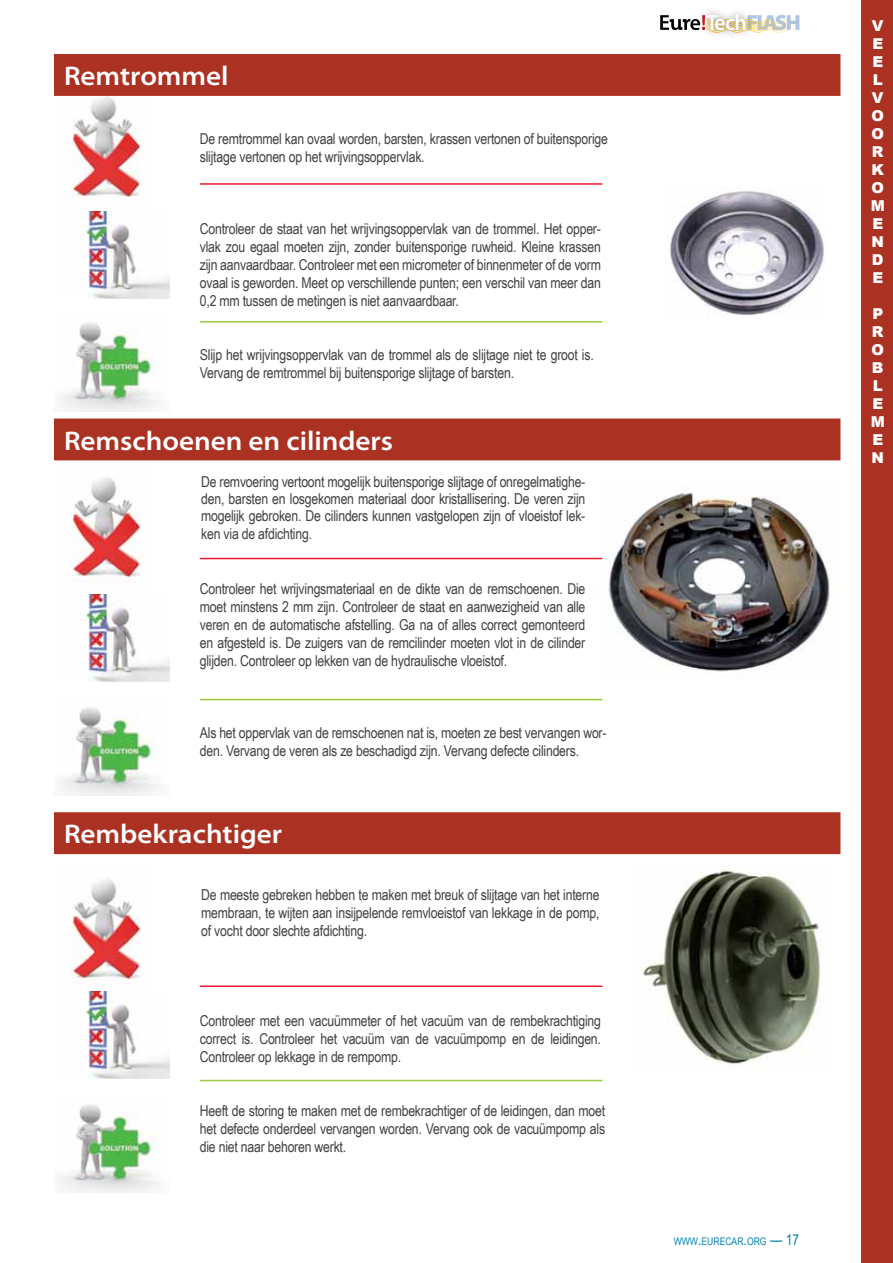
<style>
.page{position:relative;width:893px;height:1263px;background:#fff}
.page>*{position:absolute;margin:0;border:0;box-sizing:border-box;transform-origin:0 0}
.t1{font:600 semi-expanded 27px "Myriad Pro";color:#fff}
.t2{font:15px/18px "Arial Narrow";letter-spacing:-.015em;color:#414042;text-align:justify}
.t3{font:900 15px/18px "Arial";color:#fff}
.t4{font:10.5px "Arial Narrow";color:#0482ab}
.s1{font-size:15px}
</style>
<div class="page">
<svg style="left:660px;top:14px;width:139px;height:19px"></svg>
<img style="left:598px;top:488px;width:232px;height:184px">
<img style="left:670px;top:188px;width:156px;height:127px">
<img style="left:71px;top:96px;width:70px;height:101px">
<div style="left:55px;top:55px;width:785px;height:40px;background:#ab3123"></div>
<div style="left:54px;top:54px;width:786px;height:42px;border:2px solid #ab3123"></div>
<img style="left:80px;top:212px;width:90px;height:86px">
<img style="left:58px;top:322px;width:100px;height:90px">
<hr style="left:200px;top:183px;width:402px;height:2px;background:#ed1b2f">
<hr style="left:200px;top:321px;width:402px;height:2px;background:#9ccb3e">
<div style="left:55px;top:419px;width:785px;height:41px;background:#ab3123"></div>
<div style="left:54px;top:418px;width:786px;height:42px;border:2px solid #ab3123"></div>
<img style="left:71px;top:477px;width:70px;height:105px">
<img style="left:80px;top:595px;width:90px;height:86px">
<img style="left:58px;top:707px;width:100px;height:89px">
<hr style="left:200px;top:558px;width:402px;height:1px;background:#ed1b2f">
<hr style="left:200px;top:699px;width:402px;height:1px;background:#9ccb3e">
<div style="left:862px;top:0;width:31px;height:1263px;background:#ab3123"></div>
<div style="left:55px;top:813px;width:785px;height:40px;background:#ab3123"></div>
<div style="left:54px;top:812px;width:786px;height:42px;border:2px solid #ab3123"></div>
<img style="left:71px;top:879px;width:70px;height:105px">
<img style="left:80px;top:991px;width:90px;height:87px">
<img style="left:58px;top:1104px;width:100px;height:88px">
<hr style="left:200px;top:985px;width:402px;height:2px;background:#ed1b2f">
<hr style="left:200px;top:1080px;width:402px;height:1px;background:#9ccb3e">
<img style="left:640px;top:869px;width:181px;height:196px">
<h1 class="t1" style="left:64px;top:61px;width:166px">Remtrommel</h1>
<p class="t2" style="left:200px;top:129px;width:410px">De remtrommel kan ovaal worden, barsten, krassen vertonen of buitensporige slijtage vertonen op het wrijvingsoppervlak.</p>
<p class="t2" style="left:200px;top:219px;width:403px">Controleer de staat van het wrijvingsoppervlak van de trommel. Het opper&shy;vlak zou egaal moeten zijn, zonder buitensporige ruwheid. Kleine krassen zijn aanvaardbaar. Controleer met een micrometer of binnenmeter of de vorm ovaal is geworden. Meet op verschillende punten; een verschil van meer dan 0,2 mm tussen de metingen is niet aanvaardbaar.</p>
<p class="t2" style="left:200px;top:345px;width:395px">Slijp het wrijvingsoppervlak van de trommel als de slijtage niet te groot is.<br>Vervang de remtrommel bij buitensporige slijtage of barsten.</p>
<h1 class="t1" style="left:64px;top:425px;width:331px">Remschoenen en cilinders</h1>
<p class="t2" style="left:201px;top:472px;width:386px;line-height:17.2px">De remvoering vertoont mogelijk buitensporige slijtage of onregelmatighe&shy;den, barsten en losgekomen materiaal door kristallisering. De veren zijn mogelijk gebroken. De cilinders kunnen vastgelopen zijn of vloeistof lek&shy;ken via de afdichting.</p>
<p class="t2" style="left:200px;top:579px;width:387px">Controleer het wrijvingsmateriaal en de dikte van de remschoenen. Die moet minstens 2 mm zijn. Controleer de staat en aanwezigheid van alle veren en de automatische afstelling. Ga na of alles correct gemonteerd en afgesteld is. De zuigers van de remcilinder moeten vlot in de cilinder glijden. Controleer op lekken van de hydraulische vloeistof.</p>
<p class="t2" style="left:200px;top:723px;width:408px">Als het oppervlak van de remschoenen nat is, moeten ze best vervangen wor&shy;den. Vervang de veren als ze beschadigd zijn. Vervang defecte cilinders.</p>
<h1 class="t1" style="left:64px;top:819px;width:220px">Rembekrachtiger</h1>
<p class="t2" style="left:201px;top:885px;width:400px">De meeste gebreken hebben te maken met breuk of slijtage van het interne membraan, te wijten aan insijpelende remvloeistof van lekkage in de pomp, of vocht door slechte afdichting.</p>
<p class="t2" style="left:200px;top:1011px;width:403px">Controleer met een vacuümmeter of het vacuüm van de rembekrachtiging correct is. Controleer het vacuüm van de vacuümpomp en de leidingen.<br>Controleer op lekkage in de rempomp.</p>
<p class="t2" style="left:200px;top:1101px;width:407px">Heeft de storing te maken met de rembekrachtiger of de leidingen, dan moet het defecte onderdeel vervangen worden. Vervang ook de vacuümpomp als die niet naar behoren werkt.</p>
<p class="t4" style="left:674px;top:1233px;width:127px">WWW<span class="s1">.</span>EURECAR<span class="s1">.</span>ORG <span class="s1">— 17</span></p>
<p class="t3" style="left:871px;top:16px;width:16px">V<br>E<br>E<br>L<br>V<br>O<br>O<br>R<br>K<br>O<br>M<br>E<br>N<br>D<br>E</p>
<p class="t3" style="left:871px;top:304px;width:16px">P<br>R<br>O<br>B<br>L<br>E<br>M<br>E<br>N</p>
</div>
